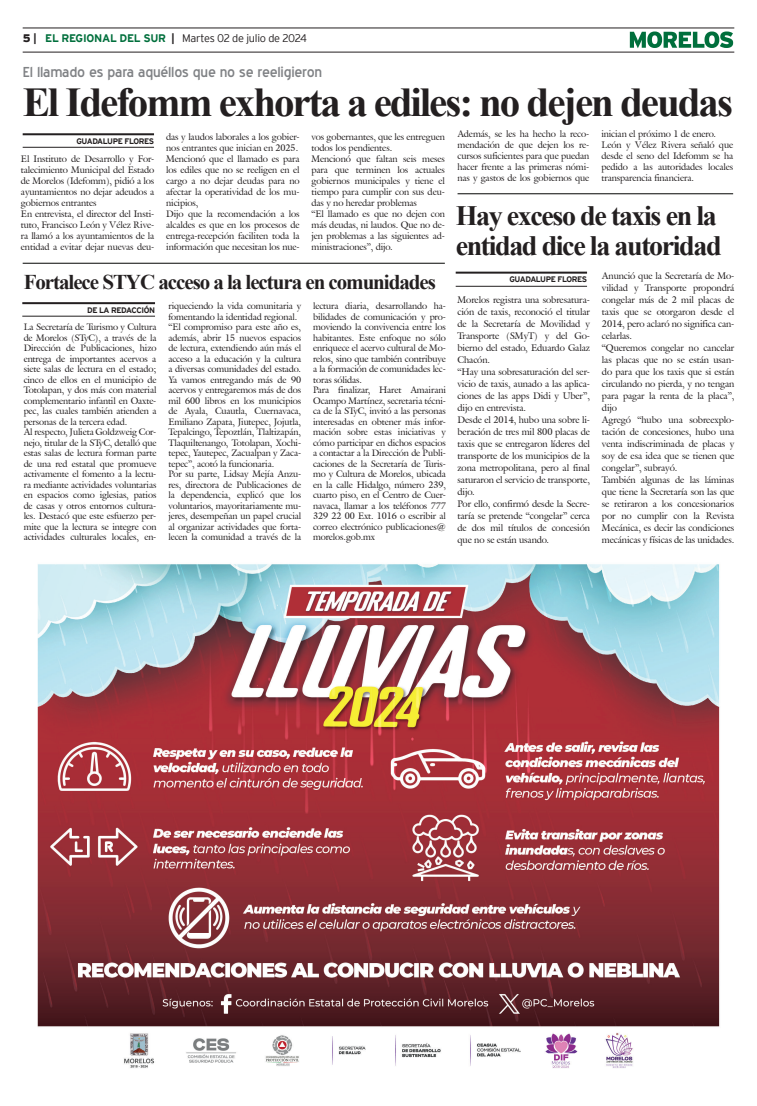
<style>
.page{position:relative;width:757px;height:1106px;background:#fff}
.page>*{position:absolute;margin:0;border:0;box-sizing:border-box;transform-origin:0 0}
.t1{font:700 41px "Times New Roman";letter-spacing:-.05em;color:#231f20}
.t2{font:700 28px/30px "Times New Roman";letter-spacing:-.05em;color:#231f20}
.t3{font:700 21px "Times New Roman";letter-spacing:-.05em;color:#231f20}
.t4{font:14px "Blue Highway";letter-spacing:-.015em;color:#808285;scale:1.05 1}
.t5{font:300 11px "Interstate";letter-spacing:-.025em;color:#231f20}
.t6{font:9.4px/12px "Galliard IT Cby BT";letter-spacing:-.01em;color:#231f20}
.t7{font:9.3px/11px "Galliard IT Cby BT";letter-spacing:-.01em;color:#231f20}
.t8{font:9.2px/10.5px "Galliard IT Cby BT";letter-spacing:-.01em;color:#231f20}
.t9{font:700 8px "Interstate";letter-spacing:-.05em;color:#231f20}
.s1{font-weight:900}
.s2{font-weight:700}
.s3{font-weight:700;color:#006f3c}
</style>
<div class="page">
<hr style="left:23px;top:28px;width:711px;height:1px;background:#231f20">
<hr style="left:23px;top:52px;width:711px;height:1px;background:#231f20">
<svg style="left:630px;top:31px;width:103px;height:17px"></svg>
<img style="left:37px;top:564px;width:683px;height:504px">
<hr style="left:23px;top:133px;width:131px;height:2px;background:#231f20">
<hr style="left:23px;top:147px;width:131px;height:1px;background:#231f20">
<hr style="left:456px;top:272px;width:131px;height:2px;background:#231f20">
<hr style="left:456px;top:286px;width:131px;height:1px;background:#231f20">
<hr style="left:22px;top:302px;width:133px;height:2px;background:#231f20">
<hr style="left:22px;top:316px;width:133px;height:1px;background:#231f20">
<hr style="left:23px;top:263px;width:422px;height:1px;background:#040503">
<hr style="left:457px;top:193px;width:276px;height:1px;background:#040503">
<p class="t5" style="left:23px;top:32px;width:285px"><span class="s1">5</span> <span class="s2">|</span> <span class="s3">EL REGIONAL DEL SUR</span> <span class="s2">|</span> Martes 02 de julio de 2024</p>
<h3 class="t4" style="left:23px;top:63px;width:287px">El llamado es para aquéllos que no se reeligieron</h3>
<h1 class="t1" style="left:23px;top:73px;width:712px">El Idefomm exhorta a ediles: no dejen deudas</h1>
<p class="t9" style="left:76px;top:137px;width:79px">GUADALUPE FLORES</p>
<p class="t7" style="left:457px;top:128px;width:133px;text-align:justify">Además, se les ha hecho la reco&shy;mendación de que dejen los re&shy;cursos suficientes para que puedan hacer frente a las primeras nómi&shy;nas y gastos de los gobiernos que</p>
<p class="t7" style="left:601px;top:128px;width:133px">inician el próximo 1 de enero.<br>León y Vélez Rivera señaló que desde el seno del Idefomm se ha pedido a las autoridades locales transparencia financiera.</p>
<p class="t7" style="left:166px;top:131px;width:135px">das y laudos laborales a los gobier&shy;nos entrantes que inician en 2025.<br>Mencionó que el llamado es para los ediles que no se reeligen en el cargo a no dejar deudas para no afectar la operatividad de los mu&shy;nicipios,<br>Dijo que la recomendación a los alcaldes es que en los procesos de entrega-recepción faciliten toda la información que necesitan los nue-</p>
<p class="t7" style="left:312px;top:131px;width:135px">vos gobernantes, que les entreguen todos los pendientes.<br>Mencionó que faltan seis meses para que terminen los actuales gobiernos municipales y tiene el tiempo para cumplir con sus deu&shy;das y no heredar problemas<br>“El llamado es que no dejen con más deudas, ni laudos. Que no de&shy;jen problemas a las siguientes ad&shy;ministraciones”, dijo.</p>
<p class="t7" style="left:21px;top:153px;width:135px">El Instituto de Desarrollo y For&shy;talecimiento Municipal del Estado de Morelos (Idefomm), pidió a los ayuntamientos no dejar adeudos a gobiernos entrantes<br>En entrevista, el director del Insti&shy;tuto, Francisco León y Vélez Rive&shy;ra llamó a los ayuntamientos de la entidad a evitar dejar nuevas deu-</p>
<h2 class="t2" style="left:456px;top:200px;width:267px">Hay exceso de taxis en la entidad dice la autoridad</h2>
<p class="t9" style="left:509px;top:275px;width:79px">GUADALUPE FLORES</p>
<p class="t6" style="left:602px;top:269px;width:134px">Anunció que la Secretaría de Mo&shy;vilidad y Transporte propondrá congelar más de 2 mil placas de taxis que se otorgaron desde el<br>2014, pero aclaró no significa can&shy;celarlas.<br>“Queremos congelar no cancelar las placas que no se están usan&shy;do para que los taxis que si están circulando no pierda, y no tengan para pagar la renta de la placa”, dijo<br>Agregó “hubo una sobreexplo&shy;tación de concesiones, hubo una venta indiscriminada de placas y soy de esa idea que se tienen que congelar”, subrayó.<br>También algunas de las láminas que tiene la Secretaría son las que se retiraron a los concesionarios por no cumplir con la Revista<br>Mecánica, es decir las condiciones mecánicas y físicas de las unidades.</p>
<h3 class="t3" style="left:24px;top:267px;width:414px">Fortalece STYC acceso a la lectura en comunidades</h3>
<p class="t9" style="left:87px;top:305px;width:69px">DE LA REDACCIÓN</p>
<p class="t8" style="left:168px;top:301px;width:134px">riqueciendo la vida comunitaria y fomentando la identidad regional. “El compromiso para este año es, además, abrir 15 nuevos espacios de lectura, extendiendo aún más el acceso a la educación y la cultura a diversas comunidades del estado.<br>Ya vamos entregando más de 90 acervos y entregaremos más de dos mil 600 libros en los municipios de Ayala, Cuautla, Cuernavaca, Emiliano Zapata, Jiutepec, Jojutla, Tepalcingo, Tepoztlán, Tlaltizapán, Tlaquiltenango, Totolapan, Xochi&shy;tepec, Yautepec, Zacualpan y Zaca&shy;tepec”, acotó la funcionaria.<br>Por su parte, Lidsay Mejía Anzu&shy;res, directora de Publicaciones de la dependencia, explicó que los voluntarios, mayoritariamente mu&shy;jeres, desempeñan un papel crucial al organizar actividades que forta&shy;lecen la comunidad a través de la</p>
<p class="t8" style="left:313px;top:300px;width:134px">lectura diaria, desarrollando ha&shy;bilidades de comunicación y pro&shy;moviendo la convivencia entre los habitantes. Este enfoque no sólo enriquece el acervo cultural de Mo&shy;relos, sino que también contribuye a la formación de comunidades lec&shy;toras sólidas.<br>Para finalizar, Haret Amairani<br>Ocampo Martínez, secretaria técni&shy;ca de la STyC, invitó a las personas interesadas en obtener más infor&shy;mación sobre estas iniciativas y cómo participar en dichos espacios a contactar a la Dirección de Publi&shy;caciones de la Secretaría de Turis&shy;mo y Cultura de Morelos, ubicada en la calle Hidalgo, número 239, cuarto piso, en el Centro de Cuer&shy;navaca, llamar a los teléfonos 777<br>329 22 00 Ext. 1016 o escribir al correo electrónico publicaciones@ morelos.gob.mx</p>
<p class="t6" style="left:457px;top:293px;width:134px">Morelos registra una sobresatura&shy;ción de taxis, reconoció el titular de la Secretaría de Movilidad y<br>Transporte (SMyT) y del Go&shy;bierno del estado, Eduardo Galaz<br>Chacón.<br>“Hay una sobresaturación del ser&shy;vicio de taxis, aunado a las aplica&shy;ciones de las apps Didi y Uber”, dijo en entrevista.<br>Desde el 2014, hubo una sobre li&shy;beración de tres mil 800 placas de taxis que se entregaron líderes del transporte de los municipios de la zona metropolitana, pero al final saturaron el servicio de transporte, dijo.<br>Por ello, confirmó desde la Secre&shy;taría se pretende “congelar” cerca de dos mil títulos de concesión que no se están usando.</p>
<p class="t8" style="left:24px;top:322px;width:134px">La Secretaría de Turismo y Cultura de Morelos (STyC), a través de la Dirección de Publicaciones, hizo entrega de importantes acervos a siete salas de lectura en el estado; cinco de ellos en el municipio de Totolapan, y dos más con material complementario infantil en Oaxte&shy;pec, las cuales también atienden a personas de la tercera edad.<br>Al respecto, Julieta Goldzweig Cor&shy;nejo, titular de la STyC, detalló que estas salas de lectura forman parte de una red estatal que promueve activamente el fomento a la lectu&shy;ra mediante actividades voluntarias en espacios como iglesias, patios de casas y otros entornos cultura&shy;les. Destacó que este esfuerzo per&shy;mite que la lectura se integre con actividades culturales locales, en-</p>
</div>
